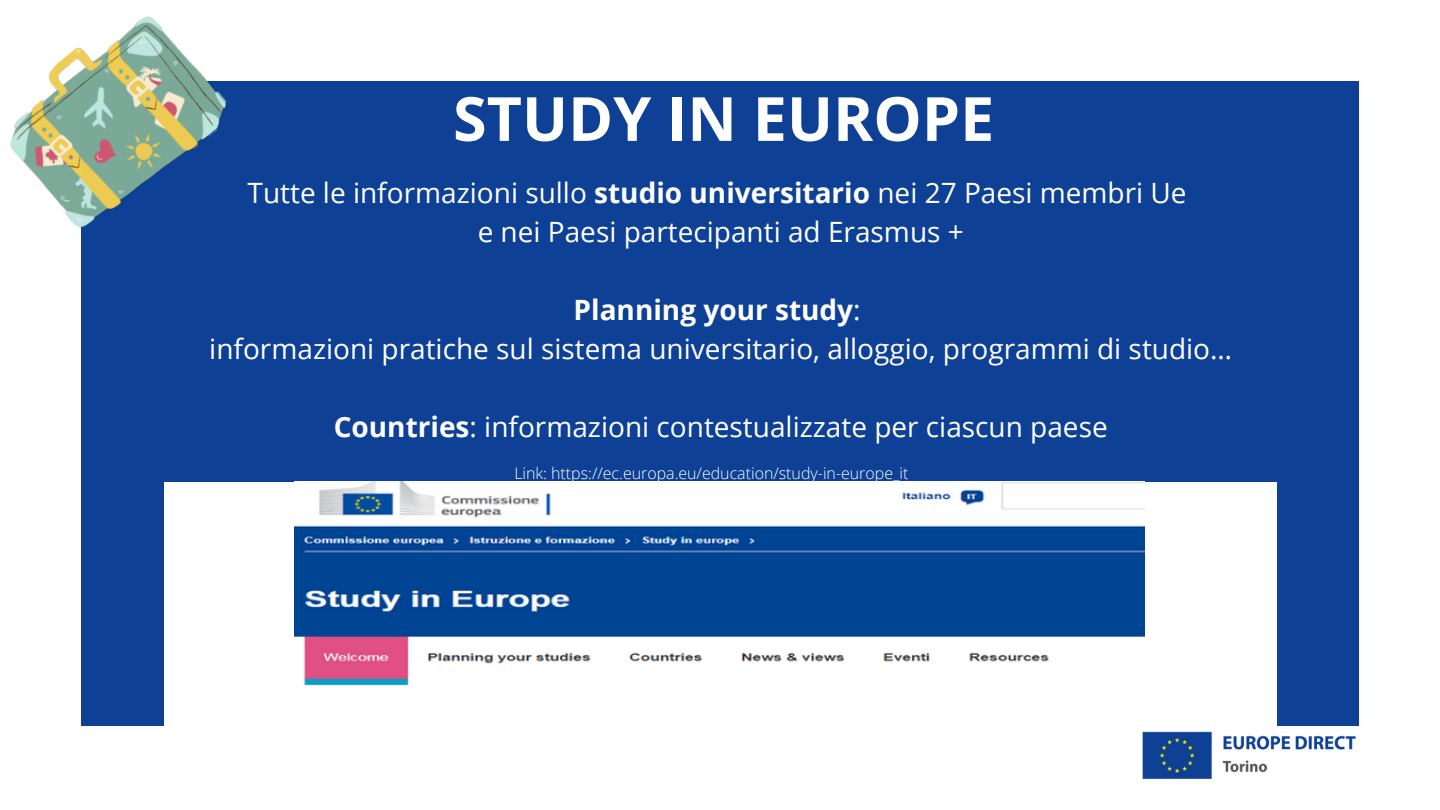
<style>
.page{position:relative;width:1440px;height:810px;background:#fff}
.page>*{position:absolute;margin:0;border:0;box-sizing:border-box;transform-origin:0 0}
.t1{font:700 61px "Open Sans";color:#fff}
.t2{font:28px/39px "Open Sans";color:#fff;text-align:center}
.t3{font:300 15.9px "Open Sans";color:#fff}
.s1{font-weight:700}
</style>
<div class="page">
<div style="left:81px;top:81px;width:1278px;height:644px;background:#0e4195"></div>
<div style="left:164px;top:482px;width:1112px;height:328px;background:#fff"></div>
<img style="left:1142px;top:725px;width:217px;height:54px">
<img style="left:295px;top:482px;width:850px;height:204px">
<img style="left:10px;top:16px;width:217px;height:212px">
<h1 class="t1" style="left:453px;top:76px;width:543px">STUDY IN EUROPE</h1>
<p class="t2" style="left:248px;top:172px;width:941px">Tutte le informazioni sullo <span class="s1">studio universitario</span> nei 27 Paesi membri Ue e nei Paesi partecipanti ad Erasmus +</p>
<p class="t2" style="left:209px;top:289px;width:1024px"><span class="s1">Planning your study</span>:<br>informazioni pratiche sul sistema universitario, alloggio, programmi di studio…</p>
<p class="t2" style="left:334px;top:406px;width:776px"><span class="s1">Countries</span>: informazioni contestualizzate per ciascun paese</p>
<p class="t3" style="left:514px;top:462px;width:396px">Link: https://ec.europa.eu/education/study-in-europe_it</p>
</div>
